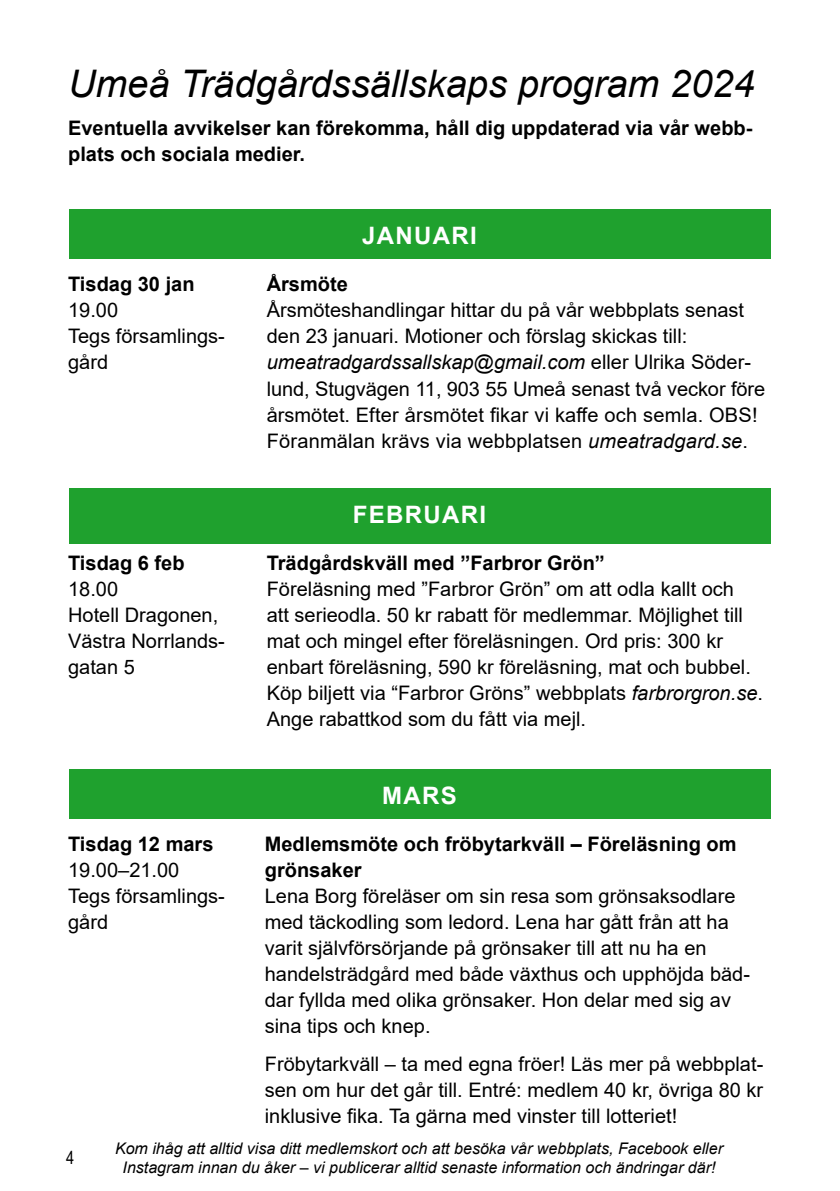
<style>
.page{position:relative;width:840px;height:1191px;background:#fff}
.page>*{position:absolute;margin:0;border:0;box-sizing:border-box;transform-origin:0 0}
.t1{font:italic 38px "Arial";color:#000}
.t2{font:700 24px "Arial";letter-spacing:.055em;color:#fff}
.t3{font:20px/26px "Arial";color:#000}
.t4{font:700 20px/26px "Arial";color:#000}
.t5{font:18px "Arial Narrow";color:#000}
.t6{font:italic 16px/19.2px "Arial";color:#000;text-align:center}
.s1{font-style:italic}
</style>
<div class="page">
<div style="left:69px;top:495px;width:701px;height:49px;background:#1fa12e"></div>
<div style="left:69px;top:769px;width:701px;height:49px;background:#1fa12e"></div>
<div style="left:69px;top:489px;width:701px;height:49px;background:#1fa12e"></div>
<div style="left:69px;top:210px;width:701px;height:49px;background:#1fa12e"></div>
<h1 class="t1" style="left:68px;top:59px;width:687px">Umeå Trädgårdssällskaps program 2024</h1>
<p class="t4" style="left:68px;top:115px;width:685px">Eventuella avvikelser kan förekomma, håll dig uppdaterad via vår webb&shy;plats och sociala medier.</p>
<p class="t2" style="left:362px;top:219px;width:116px">JANUARI</p>
<p class="t4" style="left:68px;top:272px;width:128px">Tisdag 30 jan</p>
<p class="t4" style="left:266px;top:272px;width:83px">Årsmöte</p>
<p class="t3" style="left:68px;top:297px;width:52px">19.00</p>
<p class="t3" style="left:266px;top:297px;width:478px">Årsmöteshandlingar hittar du på vår webbplats senast</p>
<p class="t3" style="left:68px;top:323px;width:158px">Tegs församlings-</p>
<p class="t3" style="left:266px;top:323px;width:422px">den 23 januari. Motioner och förslag skickas till:</p>
<p class="t3" style="left:68px;top:349px;width:42px">gård</p>
<p class="t3" style="left:266px;top:349px;width:499px"><span class="s1">umeatradgardssallskap@gmail.com</span> eller Ulrika Söder&shy;lund, Stugvägen 11, 903 55 Umeå senast två veckor före årsmötet. Efter årsmötet fikar vi kaffe och semla. OBS!<br>Föranmälan krävs via webbplatsen <span class="s1">umeatradgard.se</span>.</p>
<p class="t2" style="left:352px;top:498px;width:135px">FEBRUARI</p>
<p class="t2" style="left:352px;top:504px;width:135px">FEBRUARI</p>
<p class="t4" style="left:68px;top:550px;width:118px">Tisdag 6 feb</p>
<p class="t4" style="left:266px;top:550px;width:339px">Trädgårdskväll med ”Farbror Grön”</p>
<p class="t3" style="left:68px;top:576px;width:52px">18.00</p>
<p class="t3" style="left:266px;top:576px;width:468px">Föreläsning med ”Farbror Grön” om att odla kallt och</p>
<p class="t3" style="left:68px;top:602px;width:152px">Hotell Dragonen,</p>
<p class="t3" style="left:266px;top:602px;width:477px">att serieodla. 50 kr rabatt för medlemmar. Möjlighet till</p>
<p class="t3" style="left:68px;top:628px;width:158px">Västra Norrlands-</p>
<p class="t3" style="left:266px;top:628px;width:457px">mat och mingel efter föreläsningen. Ord pris: 300 kr</p>
<p class="t3" style="left:68px;top:654px;width:68px">gatan 5</p>
<p class="t3" style="left:266px;top:654px;width:497px">enbart föreläsning, 590 kr föreläsning, mat och bubbel.<br>Köp biljett via “Farbror Gröns” webbplats <span class="s1">farbrorgron.se</span>.<br>Ange rabattkod som du fått via mejl.</p>
<p class="t2" style="left:382px;top:778px;width:76px">MARS</p>
<p class="t4" style="left:68px;top:831px;width:147px">Tisdag 12 mars</p>
<p class="t4" style="left:264px;top:831px;width:473px">Medlemsmöte och fröbytarkväll – Föreläsning om</p>
<p class="t3" style="left:68px;top:857px;width:113px">19.00–21.00</p>
<p class="t4" style="left:264px;top:857px;width:98px">grönsaker</p>
<p class="t3" style="left:68px;top:883px;width:158px">Tegs församlings-</p>
<p class="t3" style="left:264px;top:883px;width:472px">Lena Borg föreläser om sin resa som grönsaksodlare</p>
<p class="t3" style="left:68px;top:909px;width:42px">gård</p>
<p class="t3" style="left:264px;top:909px;width:486px">med täckodling som ledord. Lena har gått från att ha varit självförsörjande på grönsaker till att nu ha en handelsträdgård med både växthus och upphöjda bäd&shy;dar fyllda med olika grönsaker. Hon delar med sig av sina tips och knep.</p>
<p class="t3" style="left:264px;top:1051px;width:499px;text-align:justify">Fröbytarkväll – ta med egna fröer! Läs mer på webbplat&shy;sen om hur det går till. Entré: medlem 40 kr, övriga 80 kr inklusive fika. Ta gärna med vinster till lotteriet!</p>
<p class="t5" style="left:66px;top:1144px;width:10px">4</p>
<p class="t6" style="left:115px;top:1139px;width:609px">Kom ihåg att alltid visa ditt medlemskort och att besöka vår webbplats, Facebook eller<br>Instagram innan du åker – vi publicerar alltid senaste information och ändringar där!</p>
</div>
